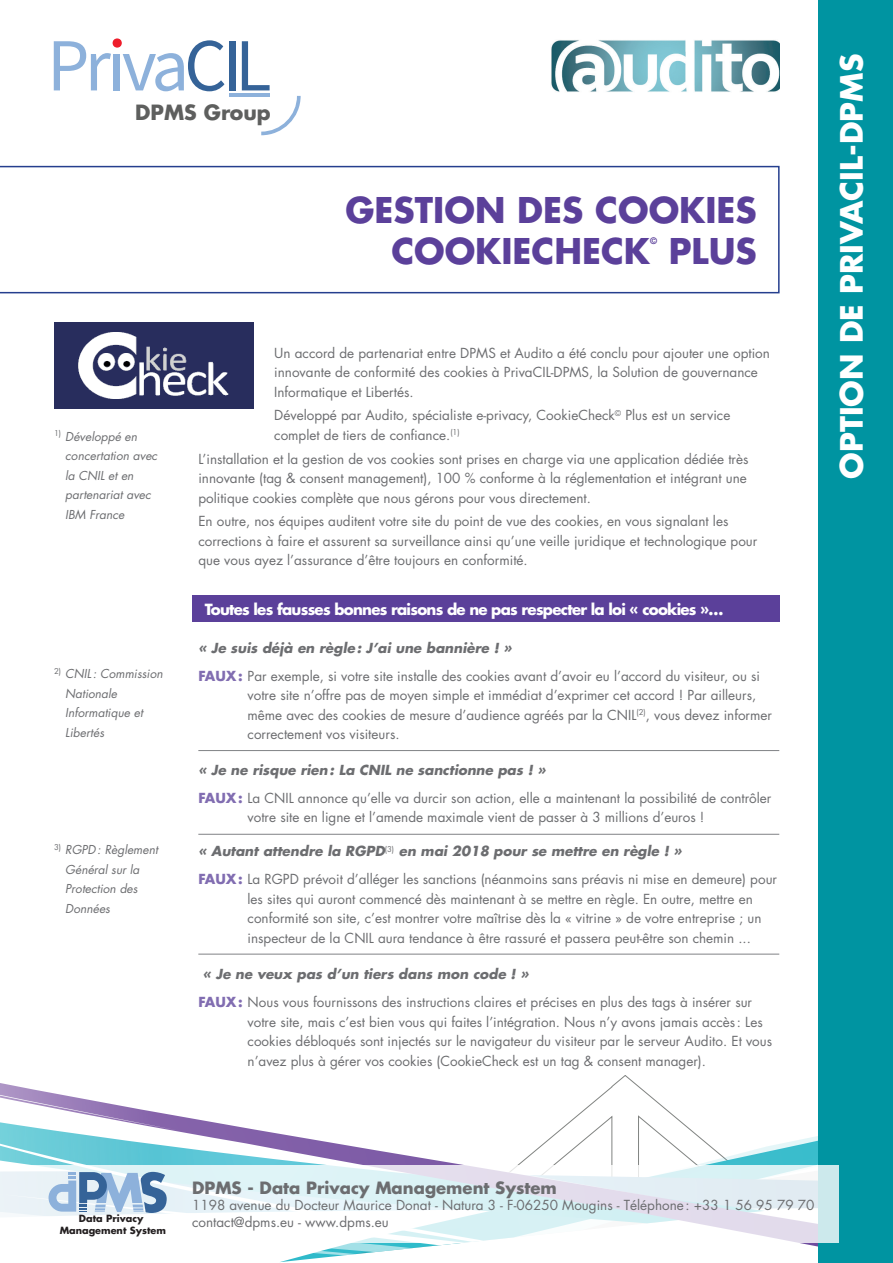
<style>
.page{position:relative;width:893px;height:1263px;background:#fff}
.page>*{position:absolute;margin:0;border:0;box-sizing:border-box;transform-origin:0 0}
.t1{font:700 34.5px/41.4px "Futura";color:#5b409a}
.t2{font:700 30px "Futura";color:#fff}
.t3{font:700 20.4px "Futura";color:#5e5f5e}
.t4{font:700 16.5px "Futura";color:#6c6d70}
.t5{font:700 15px "Futura";letter-spacing:-.05em;color:#fff}
.t6{font:13.5px/19.5px "Futura";color:#6c6d70}
.t7{font:italic 12px/19.5px "Futura";color:#6c6d70}
.t8{font:700 9.6px/11.6px "Futura";color:#231f20;text-align:center}
.t9{font:700 8.7px "Futura";color:#5b409a}
.s1{font-weight:700;font-style:italic}
.s2{font-weight:700;color:#816db1}
</style>
<div class="page">
<div style="left:819px;top:0;width:74px;height:1263px;background:#0094a1"></div>
<svg style="left:0;top:166px;width:780px;height:127px"></svg>
<svg style="left:0;top:1075px;width:839px;height:180px"></svg>
<svg style="left:261px;top:96px;width:40px;height:39px"></svg>
<hr style="left:229px;top:93px;width:41px;height:3px;background:#8db1db">
<div style="left:113px;top:38px;width:9px;height:10px;background:#ee1d2b;border-radius:50%"></div>
<svg style="left:54px;top:41px;width:57px;height:49px"></svg>
<div style="left:114px;top:54px;width:6px;height:36px;background:#8db1db"></div>
<svg style="left:123px;top:40px;width:101px;height:51px"></svg>
<div style="left:229px;top:41px;width:6px;height:49px;background:#356398"></div>
<svg style="left:242px;top:41px;width:28px;height:49px"></svg>
<div style="left:192px;top:595px;width:587px;height:27px;background:#5b409a"></div>
<img style="left:551px;top:40px;width:229px;height:52px">
<div style="left:54px;top:322px;width:199px;height:87px;background:#282d5d"></div>
<img style="left:79px;top:333px;width:149px;height:65px">
<hr style="left:198px;top:750px;width:581px;height:1px;background:#808285">
<hr style="left:198px;top:834px;width:581px;height:1px;background:#808285">
<hr style="left:198px;top:954px;width:581px;height:1px;background:#808285">
<h3 class="t3" style="left:135px;top:98px;width:137px">DPMS Group</h3>
<h1 class="t1" style="left:391px;top:189px;width:367px;text-indent:-46px">GESTION DES COOKIES<br>COOKIECHECK</h1>
<p class="t9" style="left:650px;top:235px;width:8px">©</p>
<h1 class="t1" style="left:669px;top:230px;width:89px">PLUS</h1>
<p class="t7" style="left:65px;top:427px;width:94px;text-indent:-11px"><sup>1)</sup> Développé en concertation avec la CNIL et en partenariat avec<br>IBM France</p>
<p class="t7" style="left:65px;top:664px;width:99px;text-indent:-11px"><sup>2)</sup> CNIL: Commission<br>Nationale<br>Informatique et<br>Libertés</p>
<p class="t7" style="left:65px;top:840px;width:94px;text-indent:-11px"><sup>3)</sup> RGPD: Règlement<br>Général sur la<br>Protection des<br>Données</p>
<p class="t6" style="left:274px;top:343px;width:497px">Un accord de partenariat entre DPMS et Audito a été conclu pour ajouter une option innovante de conformité des cookies à PrivaCIL-DPMS, la Solution de gouvernance<br>Informatique et Libertés.</p>
<p class="t6" style="left:274px;top:406px;width:458px">Développé par Audito, spécialiste e-privacy, CookieCheck<sup>©</sup> Plus est un service complet de tiers de confiance.<sup>(1)</sup></p>
<p class="t6" style="left:198px;top:449px;width:552px">L’installation et la gestion de vos cookies sont prises en charge via une application dédiée très innovante (tag &amp; consent management), 100 % conforme à la réglementation et intégrant une politique cookies complète que nous gérons pour vous directement.</p>
<p class="t6" style="left:198px;top:512px;width:560px">En outre, nos équipes auditent votre site du point de vue des cookies, en vous signalant les corrections à faire et assurent sa surveillance ainsi qu’une veille juridique et technologique pour que vous ayez l’assurance d’être toujours en conformité.</p>
<p class="t5" style="left:205px;top:599px;width:520px">Toutes les fausses bonnes raisons de ne pas respecter la loi « cookies »…</p>
<p class="t6" style="left:198px;top:634px;width:563px;line-height:28px"><span class="s1">« Je suis déjà en règle: J’ai une bannière ! »<br></span><span class="s2">FAUX:</span> Par exemple, si votre site installe des cookies avant d’avoir eu l’accord du visiteur, ou si</p>
<p class="t6" style="left:248px;top:686px;width:526px">votre site n’offre pas de moyen simple et immédiat d’exprimer cet accord ! Par ailleurs, même avec des cookies de mesure d’audience agréés par la CNIL<sup>(2)</sup>, vous devez informer correctement vos visiteurs.</p>
<p class="t6" style="left:198px;top:756px;width:575px;line-height:28px"><span class="s1">« Je ne risque rien: La CNIL ne sanctionne pas ! »<br></span><span class="s2">FAUX:</span> La CNIL annonce qu’elle va durcir son action, elle a maintenant la possibilité de contrôler</p>
<p class="t6" style="left:248px;top:808px;width:458px">votre site en ligne et l’amende maximale vient de passer à 3 millions d’euros !</p>
<p class="t6" style="left:198px;top:837px;width:580px;line-height:28px"><span class="s1">« Autant attendre la RGPD</span><sup>(3)</sup> <span class="s1">en mai 2018 pour se mettre en règle ! »<br></span><span class="s2">FAUX:</span> La RGPD prévoit d’alléger les sanctions (néanmoins sans préavis ni mise en demeure) pour</p>
<p class="t6" style="left:248px;top:889px;width:515px">les sites qui auront commencé dès maintenant à se mettre en règle. En outre, mettre en conformité son site, c’est montrer votre maîtrise dès la « vitrine » de votre entreprise ; un inspecteur de la CNIL aura tendance à être rassuré et passera peut-être son chemin ...</p>
<p class="t6" style="left:198px;top:960px;width:555px;line-height:28px;text-indent:5px"><span class="s1">« Je ne veux pas d’un tiers dans mon code ! »<br></span><span class="s2">FAUX:</span> Nous vous fournissons des instructions claires et précises en plus des tags à insérer sur</p>
<p class="t6" style="left:248px;top:1012px;width:526px">votre site, mais c’est bien vous qui faites l’intégration. Nous n’y avons jamais accès: Les cookies débloqués sont injectés sur le navigateur du visiteur par le serveur Audito. Et vous n’avez plus à gérer vos cookies (CookieCheck est un tag &amp; consent manager).</p>
<h2 class="t2" style="left:832px;top:479px;width:426px;rotate:-90deg">OPTION DE PRIVACIL-DPMS</h2>
<p class="t8" style="left:60px;top:1213px;width:108px">Data Privacy<br>Management System</p>
<p class="t4" style="left:192px;top:1177px;width:366px">DPMS - Data Privacy Management System</p>
<p class="t6" style="left:192px;top:1197px;width:624px;line-height:16.5px">1198 avenue du Docteur Maurice Donat - Natura 3 - F-06250 Mougins - Téléphone: +33 1 56 95 79 70 contact@dpms.eu - www.dpms.eu</p>
</div>
